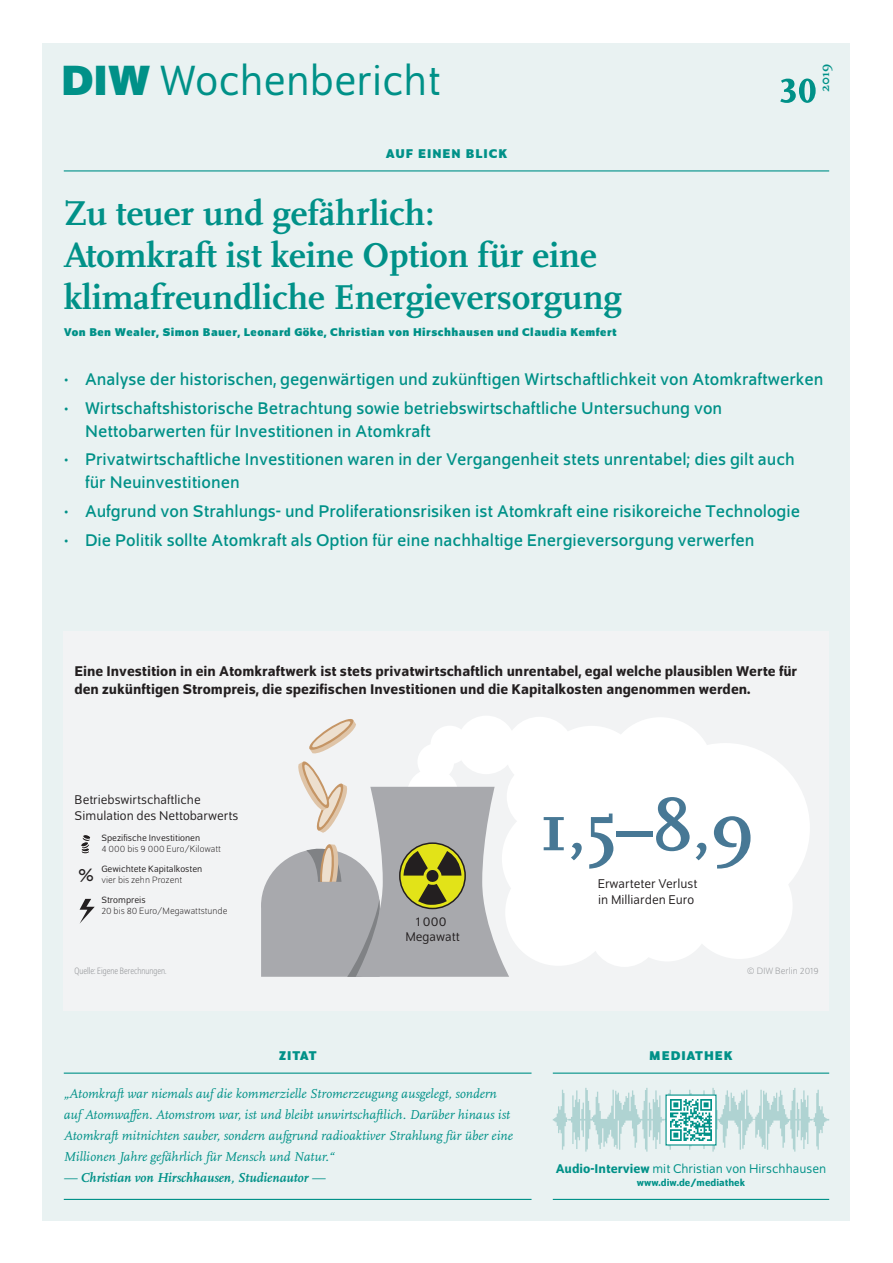
<style>
.page{position:relative;width:893px;height:1263px;background:#fff}
.page>*{position:absolute;margin:0;border:0;box-sizing:border-box;transform-origin:0 0}
.t1{font:700 72px "Scala Pro";color:#477895}
.t2{font:700 51px "Scala Pro";color:#009188}
.t3{font:45px "Schumpeter Blond";color:#009188}
.t4{font:700 36px/42px "Scala Pro";color:#009188}
.t5{font:18px/22.5px "Schumpeter";color:#009188}
.t6{font:500 15px/18px "Schumpeter";color:#231f20}
.t7{font:italic 13.5px/21px "Scala Pro";color:#009188}
.t8{font:13.5px/15px "Schumpeter Blond";color:#231f20;text-align:center}
.t9{font:13.5px "Schumpeter Blond";color:#009188}
.t10{font:italic 700 13.5px "Scala Pro";color:#009188}
.t11{font:700 13.5px "Schumpeter";letter-spacing:.075em;color:#009188}
.t12{font:700 13.5px "Scala Pro";color:#009188}
.t13{font:700 12px "Schumpeter";letter-spacing:.04em;color:#009188}
.t14{font:500 10.5px "Schumpeter";color:#009188}
.t15{font:300 9.75px "Schumpeter";color:#231f20}
.t16{font:9.75px "Schumpeter Blond";color:#231f20}
.t17{font:300 semi-condensed 9.75px "Schumpeter";color:#939598}
.t18{font:300 9.75px "Schumpeter";color:#939598}
.s1{font-family:"Schumpeter";font-weight:700}
.s2{font-weight:400}
.s3{font-family:"Schumpeter";font-weight:500}
</style>
<div class="page">
<div style="left:43px;top:43px;width:807px;height:1177px;background:#e9f2f2"></div>
<div style="left:64px;top:631px;width:765px;height:380px;background:#f2f3f4"></div>
<div style="left:505px;top:717px;width:69px;height:69px;background:#fff;border-radius:50%"></div>
<div style="left:507px;top:762px;width:69px;height:69px;background:#fff;border-radius:50%"></div>
<div style="left:590px;top:898px;width:69px;height:69px;background:#fff;border-radius:50%"></div>
<div style="left:589px;top:839px;width:69px;height:69px;background:#fff;border-radius:50%"></div>
<div style="left:538px;top:726px;width:107px;height:106px;background:#fff;border-radius:50%"></div>
<div style="left:579px;top:752px;width:106px;height:107px;background:#fff;border-radius:50%"></div>
<div style="left:505px;top:859px;width:107px;height:107px;background:#fff;border-radius:50%"></div>
<div style="left:502px;top:805px;width:106px;height:107px;background:#fff;border-radius:50%"></div>
<div style="left:686px;top:852px;width:107px;height:107px;background:#fff;border-radius:50%"></div>
<div style="left:640px;top:743px;width:170px;height:170px;background:#fff;border-radius:50%"></div>
<div style="left:607px;top:717px;width:106px;height:107px;background:#fff;border-radius:50%"></div>
<div style="left:457px;top:716px;width:58px;height:58px;background:#fff;border-radius:50%"></div>
<div style="left:625px;top:876px;width:85px;height:85px;background:#fff;border-radius:50%"></div>
<svg style="left:261px;top:717px;width:248px;height:260px"></svg>
<div style="left:81px;top:849px;width:9px;height:5px;border:1px solid #fff;border-radius:50%"></div>
<svg style="left:81px;top:835px;width:10px;height:17px"></svg>
<svg style="left:80px;top:899px;width:15px;height:24px"></svg>
<hr style="left:553px;top:1072px;width:276px;height:2px;background:#009188">
<hr style="left:553px;top:1199px;width:276px;height:1px;background:#009188">
<svg style="left:553px;top:1088px;width:276px;height:63px"></svg>
<div style="left:666px;top:1095px;width:50px;height:50px;background:#fff"></div>
<img style="left:670px;top:1099px;width:42px;height:42px">
<hr style="left:64px;top:1072px;width:467px;height:2px;background:#009188">
<hr style="left:64px;top:1199px;width:467px;height:1px;background:#009188">
<hr style="left:64px;top:170px;width:765px;height:1px;background:#009188">
<h3 class="t3" style="left:61px;top:59px;width:381px"><span class="s1">DIW</span> Wochenbericht</h3>
<p class="t11" style="left:386px;top:146px;width:123px">AUF EINEN BLICK</p>
<p class="t12" style="left:815px;top:92px;width:30px;rotate:-90deg">2019</p>
<h2 class="t2" style="left:780px;top:48px;width:38px">30</h2>
<h3 class="t4" style="left:64px;top:190px;width:560px">Zu teuer und gefährlich:<br>Atomkraft ist keine Option für eine klimafreundliche Energieversorgung</h3>
<p class="t13" style="left:64px;top:325px;width:554px">Von Ben Wealer, Simon Bauer, Leonard Göke, Christian von Hirschhausen und Claudia Kemfert</p>
<p class="t5" style="left:64px;top:369px;width:761px">• Analyse der historischen, gegenwärtigen und zukünftigen Wirtschaftlichkeit von Atomkraftwerken</p>
<p class="t5" style="left:85px;top:397px;width:639px;text-indent:-21px">• Wirtschaftshistorische Betrachtung sowie betriebswirtschaftliche Untersuchung von<br>Nettobarwerten für Investitionen in Atomkraft</p>
<p class="t5" style="left:85px;top:449px;width:711px;text-indent:-21px">• Privatwirtschaftliche Investitionen waren in der Vergangenheit stets unrentabel; dies gilt auch für Neuinvestitionen</p>
<p class="t5" style="left:64px;top:500px;width:738px">• Aufgrund von Strahlungs- und Proliferationsrisiken ist Atomkraft eine risikoreiche Technologie</p>
<p class="t5" style="left:64px;top:529px;width:692px">• Die Politik sollte Atomkraft als Option für eine nachhaltige Energieversorgung verwerfen</p>
<p class="t6" style="left:74px;top:662px;width:724px">Eine Investition in ein Atomkraftwerk ist stets privatwirtschaftlich unrentabel, egal welche plausiblen Werte für den zukünftigen Strompreis, die spezifischen Investitionen und die Kapitalkosten angenommen werden.</p>
<p class="t8" style="left:75px;top:792px;width:165px;line-height:16.2px;text-align:left">Betriebswirtschaftliche<br>Simulation des Nettobarwerts</p>
<p class="t16" style="left:101px;top:833px;width:100px">Spezifische Investitionen</p>
<p class="t15" style="left:101px;top:844px;width:121px">4 000 bis 9 000 Euro/Kilowatt</p>
<p class="t16" style="left:101px;top:864px;width:102px">Gewichtete Kapitalkosten</p>
<p class="t15" style="left:78px;top:875px;width:105px"><sup>%</sup> vier bis zehn Prozent</p>
<h1 class="t1" style="left:540px;top:774px;width:216px">1,5–8,9</h1>
<p class="t8" style="left:598px;top:876px;width:101px">Erwarteter Verlust</p>
<p class="t16" style="left:101px;top:895px;width:46px">Strompreis</p>
<p class="t8" style="left:598px;top:892px;width:98px">in Milliarden Euro</p>
<p class="t15" style="left:101px;top:906px;width:127px">20 bis 80 Euro/Megawattstunde</p>
<p class="t8" style="left:405px;top:915px;width:56px">1 000<br>Megawatt</p>
<p class="t17" style="left:75px;top:966px;width:93px">Quelle: Eigene Berechnungen.</p>
<p class="t18" style="left:747px;top:966px;width:73px">© DIW Berlin 2019</p>
<p class="t11" style="left:279px;top:1048px;width:39px">ZITAT</p>
<p class="t7" style="left:64px;top:1083px;width:451px">„Atomkraft war niemals auf die kommerzielle Stromerzeugung ausgelegt, sondern auf Atomwaffen. Atomstrom war, ist und bleibt unwirtschaftlich. Darüber hinaus ist Atomkraft mitnichten sauber, sondern aufgrund radioaktiver Strahlung für über eine Millionen Jahre gefährlich für Mensch und Natur.“</p>
<p class="t10" style="left:64px;top:1167px;width:263px"><span class="s2">—</span> Christian von Hirschhausen, Studienautor <span class="s2">—</span></p>
<p class="t11" style="left:649px;top:1048px;width:85px">MEDIATHEK</p>
<p class="t9" style="left:556px;top:1162px;width:272px"><span class="s3">Audio-Interview</span> mit Christian von Hirschhausen</p>
<p class="t14" style="left:637px;top:1177px;width:110px">www.diw.de/mediathek</p>
</div>
